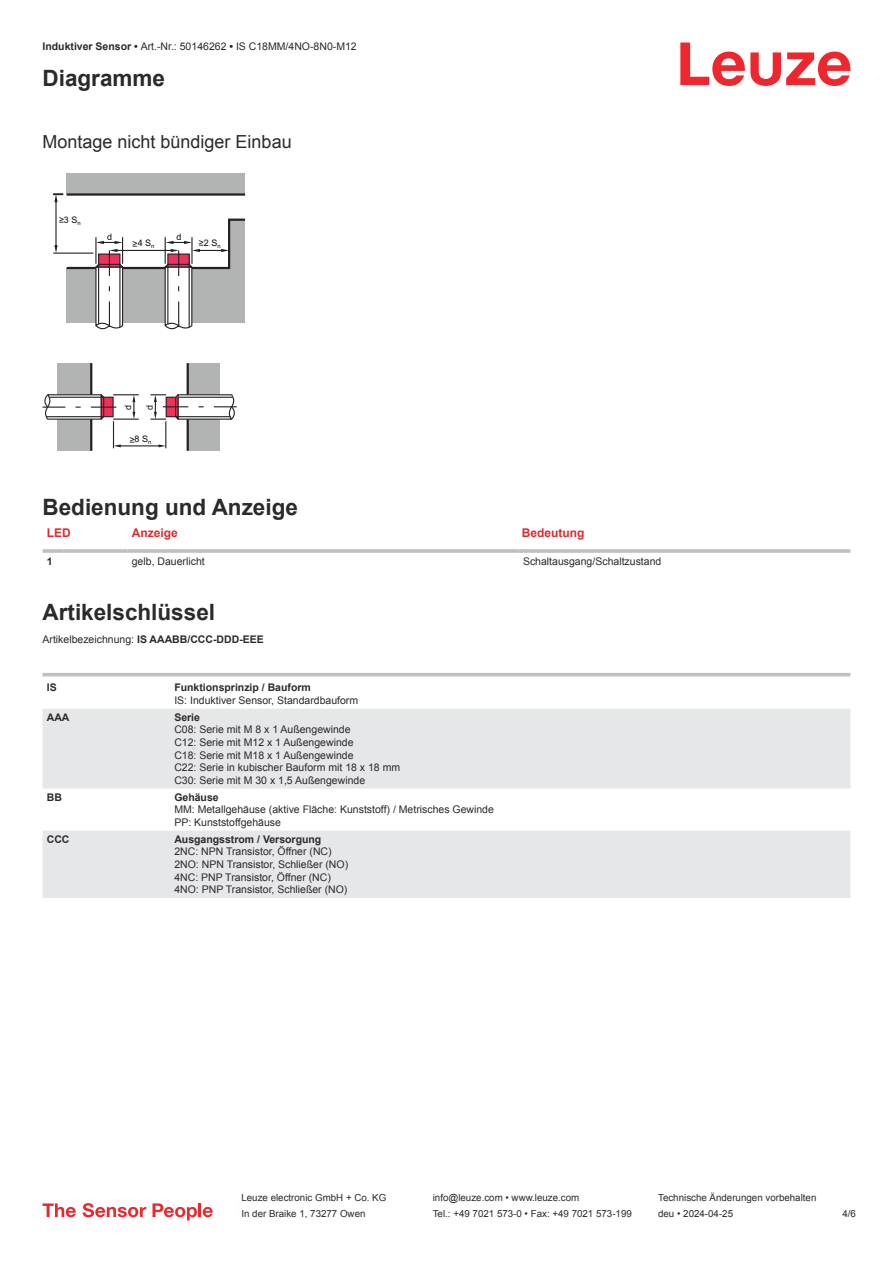
<style>
.page{position:relative;width:893px;height:1263px;background:#fff}
.page>*{position:absolute;margin:0;border:0;box-sizing:border-box;transform-origin:0 0}
.t1{font:700 22.5px "Arial";color:#2b292a}
.t2{font:18px "Arial";color:#2b292a}
.t3{font:700 12px "Arial";color:#db2a30}
.t4{font:10.5px/12.6px "Arial";color:#2b292a}
.t5{font:700 10.5px "Arial";color:#2b292a}
.t6{font:9.75px "Arial";color:#2b292a}
.t7{font:9px "Arial";color:#03080e}
.t8{font:9px "Arial";color:#070c11}
.s1{font-weight:700}
</style>
<div class="page">
<svg style="left:680px;top:43px;width:170px;height:43px"></svg>
<hr style="left:43px;top:549px;width:21px;height:4px;background:#c8cacb">
<hr style="left:64px;top:549px;width:64px;height:4px;background:#c9cbcc">
<hr style="left:128px;top:549px;width:391px;height:4px;background:#c8cacb">
<hr style="left:519px;top:549px;width:331px;height:4px;background:#bdbfc1">
<svg style="left:43px;top:676px;width:807px;height:1px"></svg>
<svg style="left:43px;top:709px;width:807px;height:189px;fill:#e6e7e9"></svg>
<hr style="left:43px;top:673px;width:127px;height:3px;background:#bdbfc1">
<hr style="left:170px;top:673px;width:680px;height:3px;background:#bdbfc1">
<svg style="left:43px;top:1203px;width:33px;height:14px"></svg>
<svg style="left:83px;top:1203px;width:63px;height:14px"></svg>
<svg style="left:153px;top:1203px;width:44px;height:17px"></svg>
<hr style="left:198px;top:1203px;width:3px;height:14px;background:#ed272d">
<svg style="left:203px;top:1207px;width:10px;height:10px"></svg>
<div style="left:67px;top:173px;width:178px;height:22px;background:#b2b4b4"></div>
<hr style="left:67px;top:193px;width:178px;height:3px;background:#232327">
<hr style="left:53px;top:253px;width:40px;height:1px;background:#232327">
<hr style="left:55px;top:200px;width:2px;height:46px;background:#232327">
<svg style="left:64px;top:218px;width:181px;height:112px"></svg>
<svg style="left:53px;top:193px;width:10px;height:9px"></svg>
<svg style="left:54px;top:245px;width:4px;height:8px"></svg>
<div style="left:188px;top:363px;width:32px;height:88px;background:#b2b4b4"></div>
<hr style="left:187px;top:363px;width:2px;height:88px;background:#232327">
<div style="left:57px;top:363px;width:34px;height:88px;background:#b2b4b4"></div>
<hr style="left:90px;top:363px;width:2px;height:88px;background:#232327">
<hr style="left:119px;top:445px;width:41px;height:1px;background:#232327">
<svg style="left:150px;top:393px;width:87px;height:55px"></svg>
<svg style="left:43px;top:392px;width:96px;height:56px"></svg>
<p class="t4" style="left:43px;top:41px;width:316px"><span class="s1">Induktiver Sensor •</span> Art.-Nr.: 50146262 <span class="s1">•</span> IS C18MM/4NO-8N0-M12</p>
<h1 class="t1" style="left:43px;top:69px;width:124px">Diagramme</h1>
<h2 class="t2" style="left:43px;top:135px;width:251px">Montage nicht bündiger Einbau</h2>
<p class="t7" style="left:59px;top:215px;width:23px">≥3 S<sub>n</sub></p>
<p class="t8" style="left:107px;top:231px;width:7px">d</p>
<p class="t8" style="left:176px;top:231px;width:7px">d</p>
<p class="t7" style="left:132px;top:238px;width:24px">≥4 S<sub>n</sub></p>
<p class="t7" style="left:199px;top:238px;width:23px">≥2 S<sub>n</sub></p>
<p class="t8" style="left:123px;top:410px;width:7px;rotate:-90deg">d</p>
<p class="t8" style="left:145px;top:410px;width:7px;rotate:-90deg">d</p>
<p class="t7" style="left:130px;top:434px;width:23px">≥8 S<sub>n</sub></p>
<h1 class="t1" style="left:43px;top:498px;width:257px">Bedienung und Anzeige</h1>
<p class="t3" style="left:47px;top:528px;width:25px">LED</p>
<p class="t3" style="left:132px;top:528px;width:48px">Anzeige</p>
<p class="t3" style="left:522px;top:528px;width:64px">Bedeutung</p>
<p class="t5" style="left:47px;top:557px;width:7px">1</p>
<p class="t4" style="left:132px;top:556px;width:74px">gelb, Dauerlicht</p>
<p class="t4" style="left:523px;top:556px;width:140px">Schaltausgang/Schaltzustand</p>
<h1 class="t1" style="left:43px;top:603px;width:174px">Artikelschlüssel</h1>
<p class="t4" style="left:43px;top:634px;width:223px">Artikelbezeichnung: <span class="s1">IS AAABB/CCC-DDD-EEE</span></p>
<p class="t5" style="left:47px;top:683px;width:11px">IS</p>
<p class="t5" style="left:174px;top:683px;width:138px">Funktionsprinzip / Bauform</p>
<p class="t4" style="left:174px;top:695px;width:185px">IS: Induktiver Sensor, Standardbauform</p>
<p class="t5" style="left:47px;top:713px;width:24px">AAA</p>
<p class="t5" style="left:174px;top:713px;width:27px">Serie</p>
<p class="t4" style="left:174px;top:724px;width:227px">C08: Serie mit M 8 x 1 Außengewinde<br>C12: Serie mit M12 x 1 Außengewinde<br>C18: Serie mit M18 x 1 Außengewinde<br>C22: Serie in kubischer Bauform mit 18 x 18 mm C30: Serie mit M 30 x 1,5 Außengewinde</p>
<p class="t5" style="left:47px;top:793px;width:17px">BB</p>
<p class="t5" style="left:174px;top:793px;width:46px">Gehäuse</p>
<p class="t4" style="left:174px;top:804px;width:321px">MM: Metallgehäuse (aktive Fläche: Kunststoff) / Metrisches Gewinde<br>PP: Kunststoffgehäuse</p>
<p class="t5" style="left:47px;top:835px;width:24px">CCC</p>
<p class="t5" style="left:174px;top:835px;width:149px">Ausgangsstrom / Versorgung</p>
<p class="t4" style="left:174px;top:846px;width:175px">2NC: NPN Transistor, Öffner (NC)<br>2NO: NPN Transistor, Schließer (NO)<br>4NC: PNP Transistor, Öffner (NC)<br>4NO: PNP Transistor, Schließer (NO)</p>
<p class="t6" style="left:241px;top:1194px;width:146px">Leuze electronic GmbH + Co. KG</p>
<p class="t6" style="left:433px;top:1194px;width:148px">info@leuze.com • www.leuze.com</p>
<p class="t6" style="left:658px;top:1194px;width:160px">Technische Änderungen vorbehalten</p>
<p class="t6" style="left:241px;top:1210px;width:126px">In der Braike 1, 73277 Owen</p>
<p class="t6" style="left:433px;top:1210px;width:201px">Tel.: +49 7021 573-0 • Fax: +49 7021 573-199</p>
<p class="t6" style="left:658px;top:1210px;width:76px">deu • 2024-04-25</p>
<p class="t6" style="left:842px;top:1210px;width:15px">4 /6</p>
</div>
